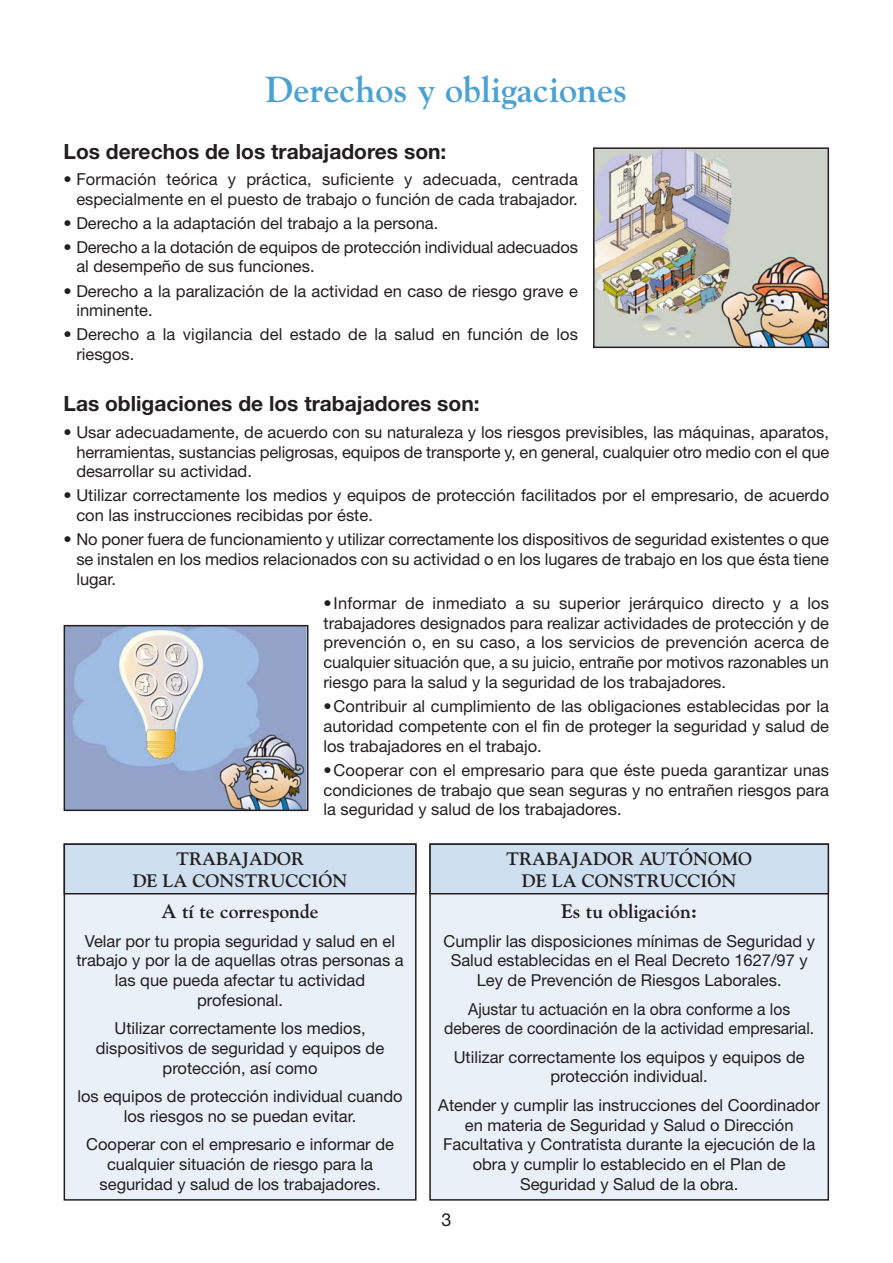
<style>
.page{position:relative;width:893px;height:1263px;background:#fff}
.page>*{position:absolute;margin:0;border:0;box-sizing:border-box;transform-origin:0 0}
.t1{font:700 36px "Goudy";color:#4ca1d2}
.t2{font:700 21px "Helvetica Neue";color:#231f20}
.t3{font:700 19.5px "Goudy";color:#231f20}
.t4{font:700 18px/21.6px "Goudy";color:#231f20;text-align:center}
.t5{font:18px "Helvetica Neue";color:#231f20}
.t6{font:16.5px/19.8px "Helvetica Neue";color:#231f20;text-align:center}
.t7{font:16.5px/19.8px "Helvetica Neue";color:#231f20;text-align:center;scale:.95 1}
</style>
<div class="page">
<div style="left:64px;top:844px;width:352px;height:356px;background:#e9f0f8"></div>
<div style="left:64px;top:843px;width:352px;height:358px;border:2px solid #231f20"></div>
<div style="left:64px;top:844px;width:352px;height:50px;background:#cedfef"></div>
<div style="left:64px;top:843px;width:352px;height:51px;border:2px solid #231f20"></div>
<div style="left:430px;top:844px;width:398px;height:356px;background:#e9f0f8"></div>
<div style="left:429px;top:843px;width:400px;height:358px;border:2px solid #231f20"></div>
<div style="left:430px;top:844px;width:398px;height:50px;background:#cedfef"></div>
<div style="left:429px;top:843px;width:400px;height:51px;border:2px solid #231f20"></div>
<img style="left:596px;top:150px;width:230px;height:195px">
<div style="left:593px;top:147px;width:236px;height:201px;border:2px solid #231f20"></div>
<img style="left:67px;top:628px;width:238px;height:180px">
<div style="left:64px;top:625px;width:244px;height:186px;border:2px solid #231f20"></div>
<h1 class="t1" style="left:265px;top:75px;width:363px">Derechos y obligaciones</h1>
<p class="t2" style="left:64px;top:144px;width:384px">Los derechos de los trabajadores son:</p>
<p class="t6" style="left:64px;top:171px;width:516px;text-align:right">• Formación teórica y práctica, suficiente y adecuada, centrada especialmente en el puesto de trabajo o función de cada trabajador.</p>
<p class="t6" style="left:64px;top:214px;width:376px">• Derecho a la adaptación del trabajo a la persona.</p>
<p class="t6" style="left:76px;top:239px;width:503px;text-align:left;text-indent:-13px">• Derecho a la dotación de equipos de protección individual adecuados al desempeño de sus funciones.</p>
<p class="t6" style="left:76px;top:282px;width:503px;text-align:left;text-indent:-13px">• Derecho a la paralización de la actividad en caso de riesgo grave e inminente.</p>
<p class="t6" style="left:76px;top:326px;width:503px;text-align:left;text-indent:-13px">• Derecho a la vigilancia del estado de la salud en función de los riesgos.</p>
<p class="t2" style="left:64px;top:396px;width:418px">Las obligaciones de los trabajadores son:</p>
<p class="t6" style="left:76px;top:424px;width:754px;text-align:justify;text-indent:-13px">• Usar adecuadamente, de acuerdo con su naturaleza y los riesgos previsibles, las máquinas, aparatos, herramientas, sustancias peligrosas, equipos de transporte y, en general, cualquier otro medio con el que desarrollar su actividad.</p>
<p class="t6" style="left:76px;top:487px;width:754px;text-align:left;text-indent:-13px">• Utilizar correctamente los medios y equipos de protección facilitados por el empresario, de acuerdo con las instrucciones recibidas por éste.</p>
<p class="t6" style="left:76px;top:531px;width:754px;text-align:justify;text-indent:-13px">• No poner fuera de funcionamiento y utilizar correctamente los dispositivos de seguridad existentes o que se instalen en los medios relacionados con su actividad o en los lugares de trabajo en los que ésta tiene lugar.</p>
<p class="t6" style="left:323px;top:595px;width:507px;text-align:justify">•Informar de inmediato a su superior jerárquico directo y a los trabajadores designados para realizar actividades de protección y de prevención o, en su caso, a los servicios de prevención acerca de cualquier situación que, a su juicio, entrañe por motivos razonables un riesgo para la salud y la seguridad de los trabajadores.</p>
<p class="t6" style="left:323px;top:698px;width:507px;text-align:justify">•Contribuir al cumplimiento de las obligaciones establecidas por la autoridad competente con el fin de proteger la seguridad y salud de los trabajadores en el trabajo.</p>
<p class="t6" style="left:323px;top:762px;width:507px;text-align:justify">•Cooperar con el empresario para que éste pueda garantizar unas condiciones de trabajo que sean seguras y no entrañen riesgos para la seguridad y salud de los trabajadores.</p>
<p class="t4" style="left:133px;top:850px;width:216px">TRABAJADOR<br>DE LA CONSTRUCCIÓN</p>
<p class="t4" style="left:506px;top:850px;width:248px">TRABAJADOR AUTÓNOMO<br>DE LA CONSTRUCCIÓN</p>
<p class="t3" style="left:162px;top:903px;width:158px">A tí te corresponde</p>
<p class="t6" style="left:76px;top:933px;width:329px">Velar por tu propia seguridad y salud en el trabajo y por la de aquellas otras personas a las que pueda afectar tu actividad profesional.</p>
<p class="t6" style="left:96px;top:1020px;width:290px">Utilizar correctamente los medios, dispositivos de seguridad y equipos de protección, así como</p>
<p class="t6" style="left:77px;top:1088px;width:327px">los equipos de protección individual cuando los riesgos no se puedan evitar.</p>
<p class="t6" style="left:86px;top:1136px;width:309px">Cooperar con el empresario e informar de cualquier situación de riesgo para la seguridad y salud de los trabajadores.</p>
<p class="t3" style="left:561px;top:903px;width:138px">Es tu obligación:</p>
<p class="t6" style="left:443px;top:933px;width:373px">Cumplir las disposiciones mínimas de Seguridad y<br>Salud establecidas en el Real Decreto 1627/97 y<br>Ley de Prevención de Riesgos Laborales.</p>
<p class="t7" style="left:444px;top:1000px;width:391px">Ajustar tu actuación en la obra conforme a los deberes de coordinación de la actividad empresarial.</p>
<p class="t6" style="left:454px;top:1049px;width:352px">Utilizar correctamente los equipos y equipos de protección individual.</p>
<p class="t6" style="left:438px;top:1097px;width:383px">Atender y cumplir las instrucciones del Coordinador en materia de Seguridad y Salud o Dirección Facultativa y Contratista durante la ejecución de la obra y cumplir lo establecido en el Plan de Seguridad y Salud de la obra.</p>
<p class="t5" style="left:441px;top:1213px;width:12px">3</p>
</div>
